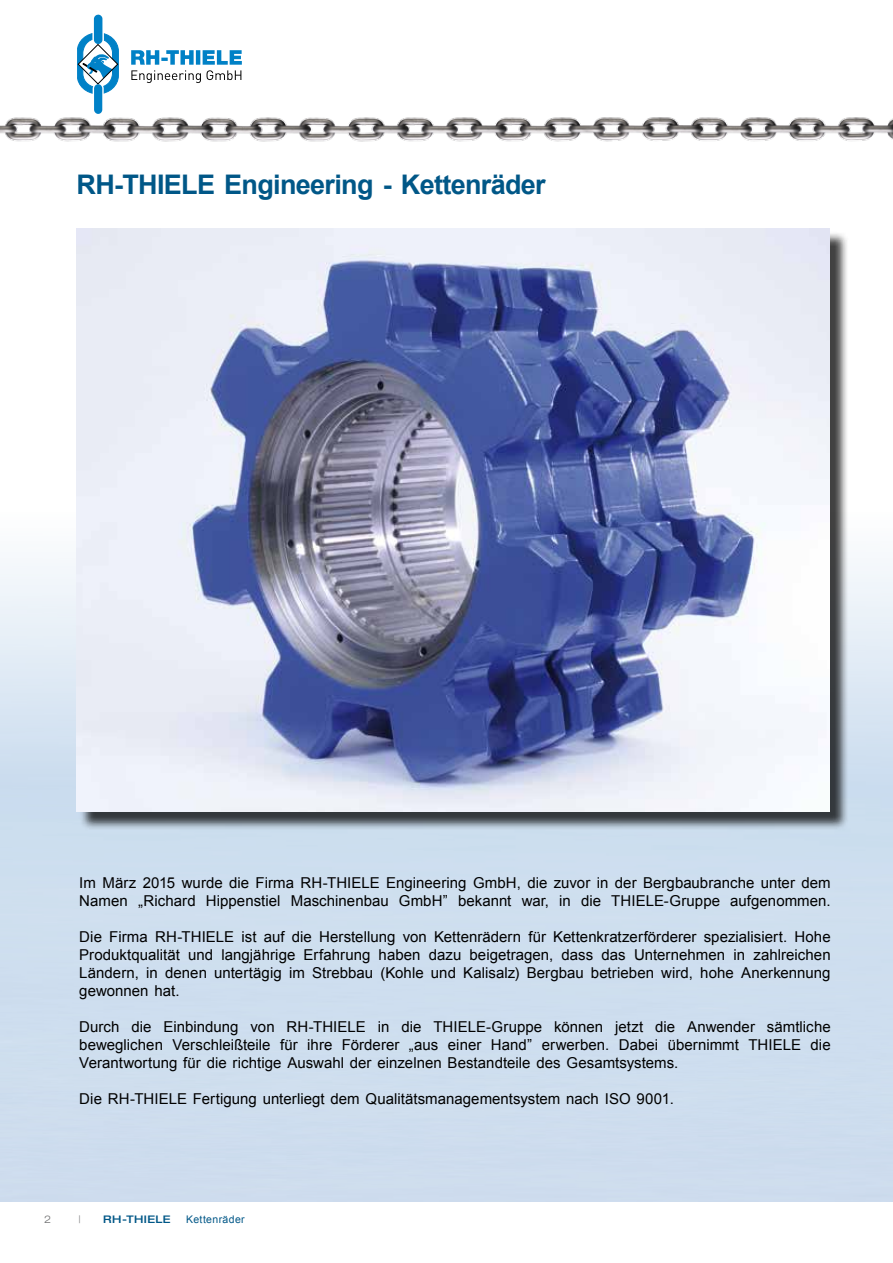
<style>
.page{position:relative;width:893px;height:1263px;background:#fff}
.page>*{position:absolute;margin:0;border:0;box-sizing:border-box;transform-origin:0 0}
.t1{font:700 27px "Arial";letter-spacing:-.025em;color:#005787}
.t2{font:15px/18px "Arial";letter-spacing:.005em;color:#000;text-align:justify}
.t3{font:10.5px "Arial";letter-spacing:.035em;color:#005787}
.t4{font:500 expanded 10.5px "Helvetica Neue";letter-spacing:.04em;color:#005787}
.t5{font:300 expanded 10.5px "Helvetica Neue";color:#707172}
</style>
<div class="page">
<img style="left:0;top:117px;width:893px;height:25px">
<svg style="left:77px;top:14px;width:41px;height:100px"></svg>
<svg style="left:131px;top:50px;width:111px;height:33px"></svg>
<div style="left:79px;top:231px;width:770px;height:600px;background:#000;opacity:.75"></div>
<img style="left:77px;top:229px;width:753px;height:583px">
<h1 class="t1" style="left:77px;top:166px;width:471px">RH-THIELE Engineering - Kettenräder</h1>
<p class="t2" style="left:79px;top:874px;width:753px">Im März 2015 wurde die Firma RH-THIELE Engineering GmbH, die zuvor in der Bergbaubranche unter dem<br>Namen „Richard Hippenstiel Maschinenbau GmbH” bekannt war, in die THIELE-Gruppe aufgenommen.</p>
<p class="t2" style="left:79px;top:928px;width:753px">Die Firma RH-THIELE ist auf die Herstellung von Kettenrädern für Kettenkratzerförderer spezialisiert. Hohe Produktqualität und langjährige Erfahrung haben dazu beigetragen, dass das Unternehmen in zahlreichen Ländern, in denen untertägig im Strebbau (Kohle und Kalisalz) Bergbau betrieben wird, hohe Anerkennung gewonnen hat.</p>
<p class="t2" style="left:79px;top:1018px;width:753px">Durch die Einbindung von RH-THIELE in die THIELE-Gruppe können jetzt die Anwender sämtliche beweglichen Verschleißteile für ihre Förderer „aus einer Hand” erwerben. Dabei übernimmt THIELE die Verantwortung für die richtige Auswahl der einzelnen Bestandteile des Gesamtsystems.</p>
<p class="t2" style="left:79px;top:1090px;width:596px">Die RH-THIELE Fertigung unterliegt dem Qualitätsmanagementsystem nach ISO 9001.</p>
<p class="t5" style="left:44px;top:1213px;width:9px">2</p>
<p class="t5" style="left:79px;top:1213px;width:4px">|</p>
<p class="t4" style="left:103px;top:1213px;width:69px">RH-THIELE</p>
<p class="t3" style="left:186px;top:1213px;width:60px">Kettenräder</p>
</div>
